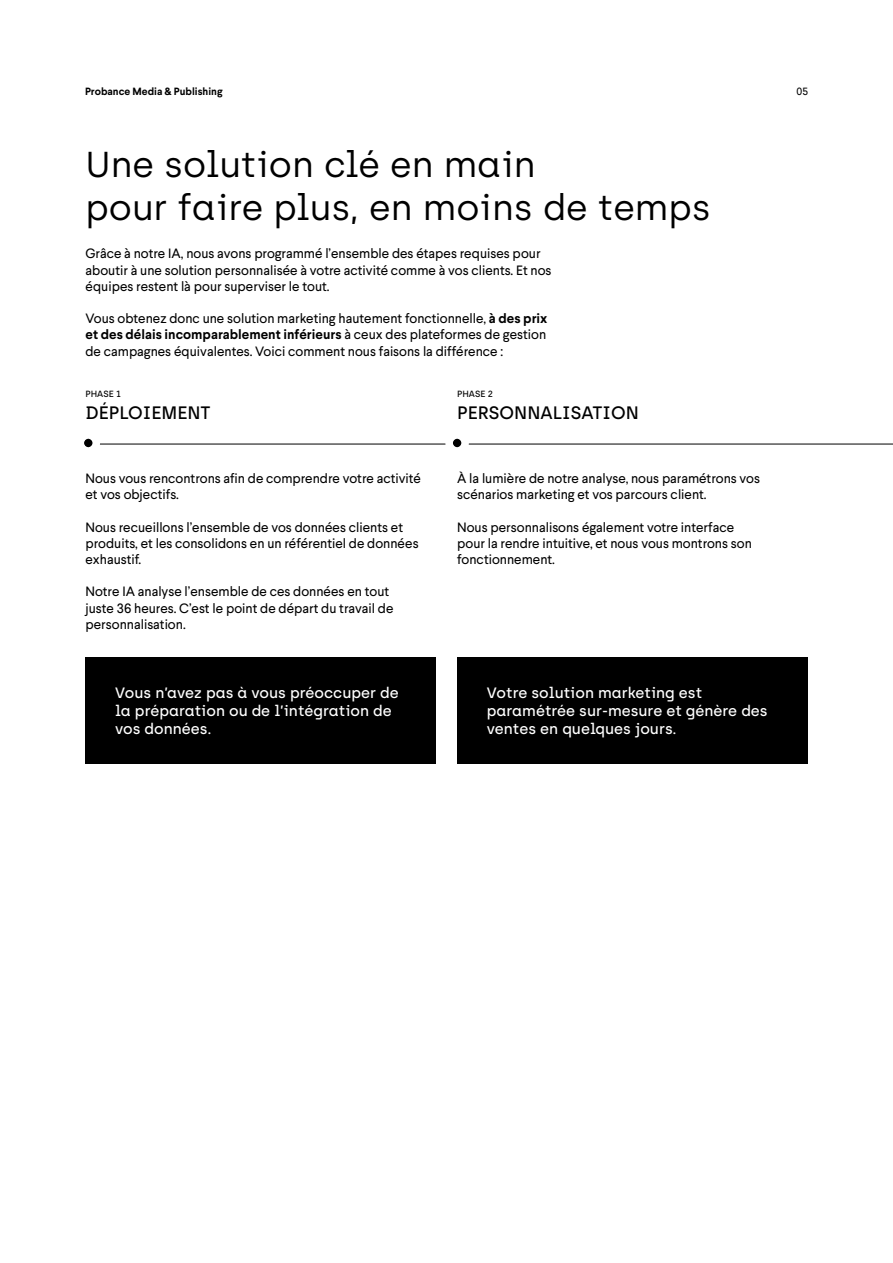
<style>
.page{position:relative;width:893px;height:1263px;background:#fff}
.page>*{position:absolute;margin:0;border:0;box-sizing:border-box;transform-origin:0 0}
.t1{font:36px/43.2px "Archia";color:#000}
.t2{font:500 18px "Archia";color:#000}
.t3{font:500 15px/18px "Archia";color:#fff}
.t4{font:13.5px/16.2px "Larsseit";color:#000}
.t5{font:700 10.5px "Larsseit";color:#000}
.t6{font:10.5px "Larsseit";color:#000}
.t7{font:500 9px "Archia";color:#000}
.s1{font-weight:700}
</style>
<div class="page">
<hr style="left:85px;top:444px;width:808px;height:1px;background:#000">
<div style="left:80px;top:435px;width:16px;height:16px;background:#000;border-radius:50%"></div>
<div style="left:77px;top:431px;width:23px;height:24px;border:8px solid #fff;border-radius:50%"></div>
<div style="left:449px;top:435px;width:16px;height:16px;background:#000;border-radius:50%"></div>
<div style="left:445px;top:431px;width:24px;height:24px;border:8px solid #fff;border-radius:50%"></div>
<div style="left:85px;top:657px;width:351px;height:107px;background:#000"></div>
<div style="left:457px;top:657px;width:351px;height:107px;background:#000"></div>
<p class="t5" style="left:85px;top:84px;width:139px">Probance Media &amp; Publishing</p>
<p class="t6" style="left:796px;top:85px;width:13px">05</p>
<h1 class="t1" style="left:85px;top:142px;width:627px">Une solution clé en main<br>pour faire plus, en moins de temps</h1>
<p class="t4" style="left:85px;top:245px;width:468px">Grâce à notre IA, nous avons programmé l’ensemble des étapes requises pour aboutir à une solution personnalisée à votre activité comme à vos clients. Et nos équipes restent là pour superviser le tout.</p>
<p class="t4" style="left:85px;top:310px;width:463px;text-align:justify">Vous obtenez donc une solution marketing hautement fonctionnelle, <span class="s1">à des prix et des délais incomparablement inférieurs</span> à ceux des plateformes de gestion de campagnes équivalentes. Voici comment nous faisons la différence :</p>
<p class="t7" style="left:85px;top:388px;width:37px">PHASE 1</p>
<h2 class="t2" style="left:85px;top:401px;width:127px">DÉPLOIEMENT</h2>
<p class="t4" style="left:85px;top:470px;width:337px">Nous vous rencontrons afin de comprendre votre activité et vos objectifs.</p>
<p class="t4" style="left:85px;top:519px;width:335px">Nous recueillons l’ensemble de vos données clients et produits, et les consolidons en un référentiel de données exhaustif.</p>
<p class="t4" style="left:85px;top:584px;width:309px">Notre IA analyse l’ensemble de ces données en tout juste 36 heures. C’est le point de départ du travail de personnalisation.</p>
<p class="t7" style="left:457px;top:388px;width:38px">PHASE 2</p>
<h2 class="t2" style="left:457px;top:401px;width:183px">PERSONNALISATION</h2>
<p class="t4" style="left:457px;top:470px;width:304px">À la lumière de notre analyse, nous paramétrons vos scénarios marketing et vos parcours client.</p>
<p class="t4" style="left:457px;top:519px;width:296px">Nous personnalisons également votre interface pour la rendre intuitive, et nous vous montrons son fonctionnement.</p>
<p class="t3" style="left:115px;top:684px;width:285px">Vous n’avez pas à vous préoccuper de la préparation ou de l’intégration de vos données.</p>
<p class="t3" style="left:487px;top:684px;width:282px">Votre solution marketing est paramétrée sur-mesure et génère des ventes en quelques jours.</p>
</div>
